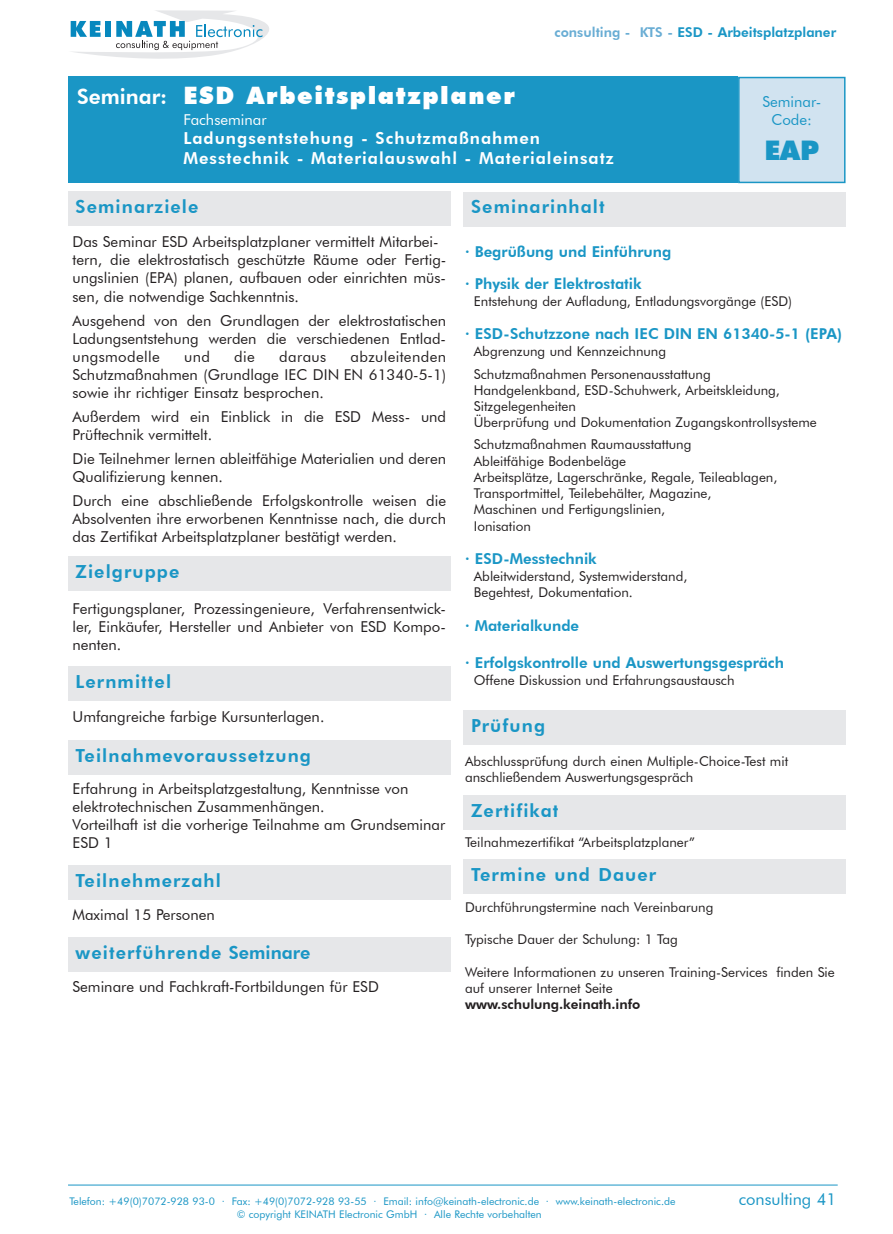
<style>
.page{position:relative;width:893px;height:1234px;background:#fff}
.page>*{position:absolute;margin:0;border:0;box-sizing:border-box;transform-origin:0 0}
.t1{font:900 27px "Futura BT";color:#1a96c5}
.t2{font:900 24px "Futura BT";letter-spacing:.07em;color:#fff}
.t3{font:800 18px "Futura BT";letter-spacing:.06em;color:#1a96c5}
.t4{font:800 16.5px/19.8px "Futura BT";letter-spacing:.06em;color:#fff}
.t5{font:16.5px "Futura BT";color:#1a96c5}
.t6{font:15px/18px "Futura BT";color:#231f20}
.t7{font:800 15px/31.8px "Futura BT";color:#1a96c5}
.t8{font:15px/18px "Futura BT";color:#1a96c5;text-align:center}
.t9{font:15px "Futura BT";color:#fff}
.t10{font:13.5px/16.2px "Futura BT";color:#231f20}
.t11{font:800 13.5px "Futura BT";color:#1a96c5}
.t12{font:800 13.5px "Futura BT";color:#231f20}
.t13{font:10.5px/12.6px "Futura BT";color:#1a96c5}
.s1{color:#69add4}
.s2{font-weight:800;font-size:21px}
</style>
<div class="page">
<hr style="left:68px;top:1184px;width:770px;height:1px;background:#1a96c5">
<svg style="left:70px;top:10px;width:199px;height:49px"></svg>
<div style="left:68px;top:191px;width:383px;height:34px;background:#e6e7e9"></div>
<div style="left:68px;top:556px;width:383px;height:34px;background:#e6e7e9"></div>
<div style="left:68px;top:740px;width:383px;height:34px;background:#e6e7e9"></div>
<div style="left:68px;top:865px;width:383px;height:34px;background:#e6e7e9"></div>
<div style="left:68px;top:937px;width:383px;height:34px;background:#e6e7e9"></div>
<div style="left:464px;top:192px;width:382px;height:34px;background:#e6e7e9"></div>
<div style="left:464px;top:795px;width:382px;height:34px;background:#e6e7e9"></div>
<div style="left:464px;top:859px;width:382px;height:34px;background:#e6e7e9"></div>
<div style="left:464px;top:710px;width:382px;height:34px;background:#e6e7e9"></div>
<div style="left:68px;top:666px;width:383px;height:34px;background:#e6e7e9"></div>
<div style="left:68px;top:77px;width:670px;height:106px;background:#1a96c5"></div>
<div style="left:740px;top:78px;width:104px;height:104px;background:#d1e3f0"></div>
<div style="left:738px;top:77px;width:107px;height:106px;border:2px solid #1a96c5"></div>
<p class="t11" style="left:555px;top:24px;width:283px"><span class="s1">consulting - KTS -</span> ESD - Arbeitsplatzplaner</p>
<h2 class="t2" style="left:77px;top:81px;width:439px"><span class="s2">Seminar:</span> ESD Arbeitsplatzplaner</h2>
<p class="t9" style="left:183px;top:111px;width:85px">Fachseminar</p>
<p class="t4" style="left:183px;top:128px;width:432px">Ladungsentstehung - Schutzmaßnahmen<br>Messtechnik - Materialauswahl - Materialeinsatz</p>
<p class="t3" style="left:76px;top:195px;width:124px">Seminarziele</p>
<p class="t3" style="left:471px;top:196px;width:135px">Seminarinhalt</p>
<p class="t8" style="left:762px;top:93px;width:60px">Seminar-<br>Code:</p>
<h1 class="t1" style="left:764px;top:134px;width:56px">EAP</h1>
<p class="t6" style="left:73px;top:233px;width:375px">Das Seminar ESD Arbeitsplatzplaner vermittelt Mitarbei&shy;tern, die elektrostatisch geschützte Räume oder Fertig&shy;ungslinien (EPA) planen, aufbauen oder einrichten müs&shy;sen, die notwendige Sachkenntnis.</p>
<p class="t6" style="left:73px;top:311px;width:375px;text-align:justify">Ausgehend von den Grundlagen der elektrostatischen Ladungsentstehung werden die verschiedenen Entlad&shy;ungsmodelle</p>
<p class="t6" style="left:73px;top:347px;width:375px;text-align:justify;text-indent:278px">abzuleitenden Schutzmaßnahmen (Grundlage IEC DIN EN 61340-5-1) sowie ihr richtiger Einsatz besprochen.</p>
<p class="t6" style="left:73px;top:407px;width:375px">Außerdem wird ein Einblick in die ESD Mess- und<br>Prüftechnik vermittelt.</p>
<p class="t6" style="left:73px;top:449px;width:375px">Die Teilnehmer lernen ableitfähige Materialien und deren<br>Qualifizierung kennen.</p>
<p class="t6" style="left:73px;top:491px;width:375px;text-align:justify">Durch eine abschließende Erfolgskontrolle weisen die Absolventen ihre erworbenen Kenntnisse nach, die durch das Zertifikat Arbeitsplatzplaner bestätigt werden.</p>
<p class="t6" style="left:184px;top:347px;width:27px">und</p>
<p class="t6" style="left:234px;top:347px;width:22px">die</p>
<p class="t6" style="left:279px;top:347px;width:48px">daraus</p>
<p class="t3" style="left:76px;top:560px;width:105px">Zielgruppe</p>
<p class="t6" style="left:73px;top:599px;width:375px;text-align:justify">Fertigungsplaner, Prozessingenieure, Verfahrensentwick&shy;ler, Einkäufer, Hersteller und Anbieter von ESD Kompo&shy;nenten.</p>
<p class="t3" style="left:76px;top:670px;width:97px">Lernmittel</p>
<p class="t6" style="left:73px;top:707px;width:253px">Umfangreiche farbige Kursunterlagen.</p>
<p class="t3" style="left:76px;top:744px;width:237px">Teilnahmevoraussetzung</p>
<p class="t6" style="left:73px;top:779px;width:374px">Erfahrung in Arbeitsplatzgestaltung, Kenntnisse von elektrotechnischen Zusammenhängen.<br>Vorteilhaft ist die vorherige Teilnahme am Grundseminar ESD 1</p>
<p class="t3" style="left:76px;top:869px;width:147px">Teilnehmerzahl</p>
<p class="t6" style="left:73px;top:905px;width:144px">Maximal 15 Personen</p>
<p class="t3" style="left:76px;top:941px;width:236px">weiterführende Seminare</p>
<p class="t6" style="left:73px;top:977px;width:308px">Seminare und Fachkraft-Fortbildungen für ESD</p>
<p class="t7" style="left:465px;top:236px;width:208px">· Begrüßung und Einführung · Physik der Elektrostatik</p>
<p class="t10" style="left:474px;top:293px;width:320px">Entstehung der Aufladung, Entladungsvorgänge (ESD)</p>
<p class="t7" style="left:465px;top:318px;width:378px">· ESD-Schutzzone nach IEC DIN EN 61340-5-1 (EPA)</p>
<p class="t10" style="left:474px;top:340px;width:238px;line-height:22.2px">Abgrenzung und Kennzeichnung<br>Schutzmaßnahmen Personenausstattung</p>
<p class="t10" style="left:474px;top:381px;width:344px">Handgelenkband, ESD-Schuhwerk, Arbeitskleidung,<br>Sitzgelegenheiten<br>Überprüfung und Dokumentation Zugangskontrollsysteme</p>
<p class="t10" style="left:474px;top:436px;width:305px">Schutzmaßnahmen Raumausstattung<br>Ableitfähige Bodenbeläge<br>Arbeitsplätze, Lagerschränke, Regale, Teileablagen, Transportmittel, Teilebehälter, Magazine, Maschinen und Fertigungslinien,<br>Ionisation</p>
<p class="t7" style="left:465px;top:542px;width:133px">· ESD-Messtechnik</p>
<p class="t10" style="left:474px;top:568px;width:215px">Ableitwiderstand, Systemwiderstand,<br>Begehtest, Dokumentation.</p>
<p class="t7" style="left:465px;top:609px;width:116px">· Materialkunde</p>
<p class="t7" style="left:465px;top:646px;width:321px">· Erfolgskontrolle und Auswertungsgespräch</p>
<p class="t10" style="left:474px;top:672px;width:262px">Offene Diskussion und Erfahrungsaustausch</p>
<p class="t3" style="left:471px;top:714px;width:76px">Prüfung</p>
<p class="t10" style="left:465px;top:752px;width:325px">Abschlussprüfung durch einen Multiple-Choice-Test mit anschließendem Auswertungsgespräch</p>
<p class="t3" style="left:471px;top:799px;width:89px">Zertifikat</p>
<p class="t10" style="left:465px;top:833px;width:231px">Teilnahmezertifikat “Arbeitsplatzplaner”</p>
<p class="t3" style="left:471px;top:863px;width:186px">Termine und Dauer</p>
<p class="t10" style="left:465px;top:898px;width:250px">Durchführungstermine nach Vereinbarung</p>
<p class="t10" style="left:465px;top:930px;width:214px">Typische Dauer der Schulung: 1 Tag</p>
<p class="t10" style="left:465px;top:963px;width:371px">Weitere Informationen zu unseren Training-Services finden Sie auf unserer Internet Seite</p>
<p class="t12" style="left:465px;top:995px;width:177px">www.schulung.keinath.info</p>
<p class="t13" style="left:237px;top:1194px;width:440px;text-indent:-167px">Telefon: +49(0)7072-928 93-0 · Fax: +49(0)7072-928 93-55 · Email: info@keinath-electronic.de · www.keinath-electronic.de © copyright KEINATH Electronic GmbH · Alle Rechte vorbehalten</p>
<p class="t5" style="left:739px;top:1189px;width:99px">consulting 41</p>
</div>
